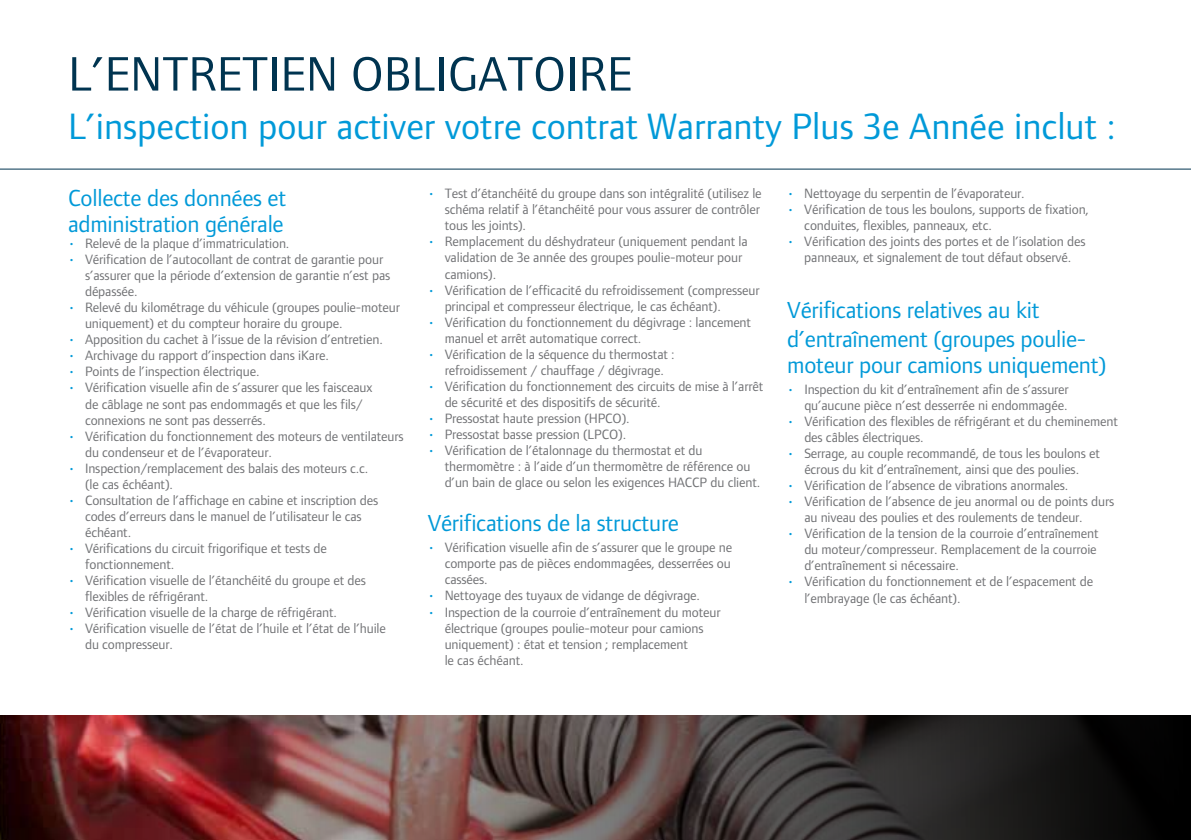
<style>
.page{position:relative;width:1191px;height:840px;background:#fff}
.page>*{position:absolute;margin:0;border:0;box-sizing:border-box;transform-origin:0 0}
.t1{font:50px "Foundry Form Sans Blonde";color:#003450}
.t2{font:38px "Foundry Form Sans Blonde";color:#0099d8}
.t3{font:24px/27px "Foundry Form Sans Blonde";letter-spacing:-.01em;color:#0099d8}
.t4{font:14px/16px "Foundry Form Sans Blonde";letter-spacing:-.01em;color:#717275}
.s1{color:#0099d8}
</style>
<div class="page">
<hr style="left:0;top:169px;width:1191px;height:1px;background:#003450">
<img style="left:0;top:715px;width:1190px;height:124px">
<h1 class="t1" style="left:68px;top:46px;width:566px">L’ENTRETIEN OBLIGATOIRE</h1>
<h2 class="t2" style="left:68px;top:104px;width:1049px">L’inspection pour activer votre contrat Warranty Plus 3e Année inclut :</h2>
<h3 class="t3" style="left:68px;top:185px;width:220px;line-height:26px">Collecte des données et administration générale</h3>
<p class="t4" style="left:68px;top:235px;width:223px"><span class="s1">•</span> Relevé de la plaque d’immatriculation.</p>
<p class="t4" style="left:85px;top:251px;width:307px;text-indent:-17px"><span class="s1">•</span> Vérification de l’autocollant de contrat de garantie pour s’assurer que la période d’extension de garantie n’est pas dépassée.</p>
<p class="t4" style="left:85px;top:299px;width:316px;text-indent:-17px"><span class="s1">•</span> Relevé du kilométrage du véhicule (groupes poulie-moteur uniquement) et du compteur horaire du groupe.</p>
<p class="t4" style="left:68px;top:331px;width:316px"><span class="s1">•</span> Apposition du cachet à l’issue de la révision d’entretien.</p>
<p class="t4" style="left:68px;top:347px;width:262px"><span class="s1">•</span> Archivage du rapport d’inspection dans iKare.</p>
<p class="t4" style="left:68px;top:363px;width:193px"><span class="s1">•</span> Points de l’inspection électrique.</p>
<p class="t4" style="left:85px;top:379px;width:289px;text-indent:-17px"><span class="s1">•</span> Vérification visuelle afin de s’assurer que les faisceaux de câblage ne sont pas endommagés et que les fils/ connexions ne sont pas desserrés.</p>
<p class="t4" style="left:85px;top:427px;width:320px;text-indent:-17px"><span class="s1">•</span> Vérification du fonctionnement des moteurs de ventilateurs du condenseur et de l’évaporateur.</p>
<p class="t4" style="left:85px;top:459px;width:285px;text-indent:-17px"><span class="s1">•</span> Inspection/remplacement des balais des moteurs c.c. (le cas échéant).</p>
<p class="t4" style="left:85px;top:491px;width:295px;text-indent:-17px"><span class="s1">•</span> Consultation de l’affichage en cabine et inscription des codes d’erreurs dans le manuel de l’utilisateur le cas échéant.</p>
<p class="t4" style="left:85px;top:539px;width:243px;text-indent:-17px"><span class="s1">•</span> Vérifications du circuit frigorifique et tests de fonctionnement.</p>
<p class="t4" style="left:85px;top:571px;width:282px;text-indent:-17px"><span class="s1">•</span> Vérification visuelle de l’étanchéité du groupe et des flexibles de réfrigérant.</p>
<p class="t4" style="left:68px;top:603px;width:270px"><span class="s1">•</span> Vérification visuelle de la charge de réfrigérant.</p>
<p class="t4" style="left:85px;top:619px;width:302px;text-indent:-17px"><span class="s1">•</span> Vérification visuelle de l’état de l’huile et l’état de l’huile du compresseur.</p>
<p class="t4" style="left:445px;top:185px;width:318px;text-indent:-17px"><span class="s1">•</span> Test d’étanchéité du groupe dans son intégralité (utilisez le schéma relatif à l’étanchéité pour vous assurer de contrôler tous les joints).</p>
<p class="t4" style="left:445px;top:233px;width:304px;text-indent:-17px"><span class="s1">•</span> Remplacement du déshydrateur (uniquement pendant la validation de 3e année des groupes poulie-moteur pour camions).</p>
<p class="t4" style="left:445px;top:281px;width:316px;text-indent:-17px"><span class="s1">•</span> Vérification de l’efficacité du refroidissement (compresseur principal et compresseur électrique, le cas échéant).</p>
<p class="t4" style="left:445px;top:313px;width:308px;text-indent:-17px"><span class="s1">•</span> Vérification du fonctionnement du dégivrage : lancement manuel et arrêt automatique correct.</p>
<p class="t4" style="left:428px;top:345px;width:248px;text-align:center"><span class="s1">•</span> Vérification de la séquence du thermostat : refroidissement / chauffage / dégivrage.</p>
<p class="t4" style="left:445px;top:377px;width:320px;text-indent:-17px"><span class="s1">•</span> Vérification du fonctionnement des circuits de mise à l’arrêt de sécurité et des dispositifs de sécurité.</p>
<p class="t4" style="left:428px;top:409px;width:203px"><span class="s1">•</span> Pressostat haute pression (HPCO).</p>
<p class="t4" style="left:428px;top:425px;width:200px"><span class="s1">•</span> Pressostat basse pression (LPCO).</p>
<p class="t4" style="left:445px;top:441px;width:317px;text-indent:-17px"><span class="s1">•</span> Vérification de l’étalonnage du thermostat et du thermomètre : à l’aide d’un thermomètre de référence ou d’un bain de glace ou selon les exigences HACCP du client.</p>
<h3 class="t3" style="left:428px;top:508px;width:253px">Vérifications de la structure</h3>
<p class="t4" style="left:445px;top:539px;width:289px;text-align:justify;text-indent:-17px"><span class="s1">•</span> Vérification visuelle afin de s’assurer que le groupe ne comporte pas de pièces endommagées, desserrées ou cassées.</p>
<p class="t4" style="left:428px;top:587px;width:274px"><span class="s1">•</span> Nettoyage des tuyaux de vidange de dégivrage.</p>
<p class="t4" style="left:445px;top:603px;width:277px;text-indent:-17px"><span class="s1">•</span> Inspection de la courroie d’entraînement du moteur électrique (groupes poulie-moteur pour camions uniquement) : état et tension ; remplacement<br>le cas échéant.</p>
<p class="t4" style="left:787px;top:185px;width:239px"><span class="s1">•</span> Nettoyage du serpentin de l’évaporateur.</p>
<p class="t4" style="left:804px;top:201px;width:286px;text-indent:-17px"><span class="s1">•</span> Vérification de tous les boulons, supports de fixation, conduites, flexibles, panneaux, etc.</p>
<p class="t4" style="left:787px;top:233px;width:300px;text-align:center"><span class="s1">•</span> Vérification des joints des portes et de l’isolation des panneaux, et signalement de tout défaut observé.</p>
<h3 class="t3" style="left:787px;top:296px;width:320px">Vérifications relatives au kit d’entraînement (groupes poulie&shy;moteur pour camions uniquement)</h3>
<p class="t4" style="left:787px;top:381px;width:283px;text-align:right"><span class="s1">•</span> Inspection du kit d’entraînement afin de s’assurer qu’aucune pièce n’est desserrée ni endommagée.</p>
<p class="t4" style="left:804px;top:413px;width:315px;text-indent:-17px"><span class="s1">•</span> Vérification des flexibles de réfrigérant et du cheminement des câbles électriques.</p>
<p class="t4" style="left:787px;top:445px;width:314px;text-align:center"><span class="s1">•</span> Serrage, au couple recommandé, de tous les boulons et écrous du kit d’entraînement, ainsi que des poulies.</p>
<p class="t4" style="left:787px;top:477px;width:282px"><span class="s1">•</span> Vérification de l’absence de vibrations anormales.</p>
<p class="t4" style="left:804px;top:493px;width:311px;text-indent:-17px"><span class="s1">•</span> Vérification de l’absence de jeu anormal ou de points durs au niveau des poulies et des roulements de tendeur.</p>
<p class="t4" style="left:804px;top:525px;width:296px;text-indent:-17px"><span class="s1">•</span> Vérification de la tension de la courroie d’entraînement du moteur/compresseur. Remplacement de la courroie d’entraînement si nécessaire.</p>
<p class="t4" style="left:804px;top:573px;width:290px;text-indent:-17px"><span class="s1">•</span> Vérification du fonctionnement et de l’espacement de l’embrayage (le cas échéant).</p>
</div>
